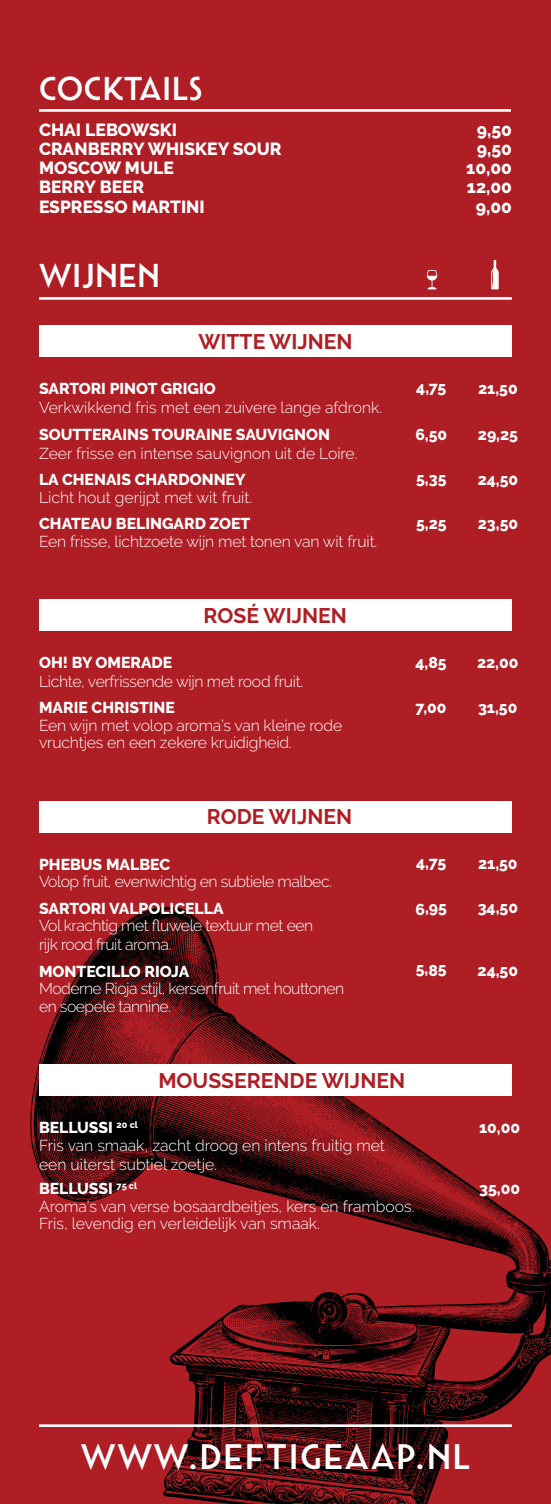
<style>
.page{position:relative;width:551px;height:1504px;background:#fff}
.page>*{position:absolute;margin:0;border:0;box-sizing:border-box;transform-origin:0 0}
.t1{font:500 35.35px "Town 50 Chic";letter-spacing:.05em;color:#fff}
.t2{font:500 33.07px "Town 50 Chic";letter-spacing:.02em;color:#fff}
.t3{font:700 21px "Raleway";color:#b01e25}
.t4{font:800 17.5px "Raleway";color:#fff}
.t5{font:300 15.75px "Raleway";letter-spacing:-.01em;color:#fff}
.t6{font:800 15.75px "Raleway";color:#fff}
.t7{font:300 15.75px "Raleway";letter-spacing:-.03em;color:#fff}
</style>
<div class="page">
<div style="left:0;top:0;width:551px;height:1503px;background:#b01e25"></div>
<svg style="left:30px;top:906px;width:521px;height:597px"></svg>
<hr style="left:39px;top:1423px;width:473px;height:3px;background:#fff">
<svg style="left:427px;top:270px;width:10px;height:19px"></svg>
<svg style="left:491px;top:260px;width:7px;height:29px"></svg>
<hr style="left:39px;top:297px;width:473px;height:3px;background:#fff">
<div style="left:39px;top:325px;width:473px;height:32px;background:#fff"></div>
<div style="left:39px;top:599px;width:473px;height:31px;background:#fff"></div>
<div style="left:39px;top:801px;width:473px;height:31px;background:#fff"></div>
<div style="left:39px;top:1064px;width:473px;height:31px;background:#fff"></div>
<hr style="left:39px;top:109px;width:472px;height:3px;background:#fff">
<p class="t2" style="left:39px;top:70px;width:165px">COCKTAILS</p>
<p class="t4" style="left:39px;top:119px;width:139px">CHAI LEBOWSKI</p>
<p class="t4" style="left:476px;top:119px;width:37px">9,50</p>
<p class="t4" style="left:39px;top:139px;width:244px">CRANBERRY WHISKEY SOUR</p>
<p class="t4" style="left:476px;top:139px;width:37px">9,50</p>
<p class="t4" style="left:39px;top:158px;width:136px">MOSCOW MULE</p>
<p class="t4" style="left:466px;top:158px;width:47px">10,00</p>
<p class="t4" style="left:39px;top:177px;width:107px">BERRY BEER</p>
<p class="t4" style="left:467px;top:177px;width:46px">12,00</p>
<p class="t4" style="left:39px;top:196px;width:167px">ESPRESSO MARTINI</p>
<p class="t4" style="left:476px;top:196px;width:38px">9,00</p>
<p class="t2" style="left:39px;top:256px;width:122px">WIJNEN</p>
<p class="t3" style="left:198px;top:330px;width:156px">WITTE WIJNEN</p>
<p class="t6" style="left:39px;top:379px;width:178px">SARTORI PINOT GRIGIO</p>
<p class="t5" style="left:39px;top:398px;width:344px">Verkwikkend fris met een zuivere lange afdronk.</p>
<p class="t6" style="left:39px;top:425px;width:292px">SOUTTERAINS TOURAINE SAUVIGNON</p>
<p class="t5" style="left:39px;top:444px;width:320px">Zeer frisse en intense sauvignon uit de Loire.</p>
<p class="t6" style="left:39px;top:470px;width:208px">LA CHENAIS CHARDONNEY</p>
<p class="t5" style="left:39px;top:488px;width:215px">Licht hout gerijpt met wit fruit.</p>
<p class="t6" style="left:39px;top:514px;width:213px">CHATEAU BELINGARD ZOET</p>
<p class="t5" style="left:39px;top:531px;width:340px">Een frisse, lichtzoete wijn met tonen van wit fruit.</p>
<p class="t3" style="left:203px;top:603px;width:145px">ROSÉ WIJNEN</p>
<p class="t6" style="left:39px;top:653px;width:135px">OH! BY OMERADE</p>
<p class="t5" style="left:39px;top:672px;width:266px">Lichte, verfrissende wijn met rood fruit.</p>
<p class="t6" style="left:39px;top:699px;width:137px">MARIE CHRISTINE</p>
<p class="t5" style="left:39px;top:716px;width:304px">Een wijn met volop aroma’s van kleine rode</p>
<p class="t5" style="left:39px;top:733px;width:254px">vruchtjes en een zekere kruidigheid.</p>
<p class="t3" style="left:207px;top:804px;width:147px">RODE WIJNEN</p>
<p class="t6" style="left:39px;top:855px;width:133px">PHEBUS MALBEC</p>
<p class="t7" style="left:39px;top:872px;width:294px">Volop fruit, evenwichtig en subtiele malbec.</p>
<p class="t6" style="left:39px;top:899px;width:186px">SARTORI VALPOLICELLA</p>
<p class="t7" style="left:39px;top:916px;width:275px">Vol krachtig met fluwele textuur met een</p>
<p class="t7" style="left:39px;top:935px;width:134px">rijk rood fruit aroma.</p>
<p class="t6" style="left:39px;top:962px;width:152px">MONTECILLO RIOJA</p>
<p class="t7" style="left:39px;top:979px;width:306px">Moderne Rioja stijl, kersenfruit met houttonen</p>
<p class="t7" style="left:39px;top:996px;width:133px">en soepele tannine.</p>
<p class="t6" style="left:416px;top:378px;width:32px">4,75</p>
<p class="t6" style="left:415px;top:425px;width:33px">6,50</p>
<p class="t6" style="left:416px;top:469px;width:32px">5,35</p>
<p class="t6" style="left:416px;top:514px;width:32px">5,25</p>
<p class="t6" style="left:415px;top:653px;width:33px">4,85</p>
<p class="t6" style="left:415px;top:699px;width:33px">7,00</p>
<p class="t6" style="left:416px;top:853px;width:32px">4,75</p>
<p class="t6" style="left:415px;top:898px;width:33px">6,95</p>
<p class="t6" style="left:415px;top:959px;width:32px">5,85</p>
<p class="t3" style="left:158px;top:1068px;width:248px">MOUSSERENDE WIJNEN</p>
<p class="t6" style="left:39px;top:1118px;width:100px">BELLUSSI <sup>20</sup> <sup>cl</sup></p>
<p class="t5" style="left:39px;top:1135px;width:347px">Fris van smaak, zacht droog en intens fruitig met</p>
<p class="t5" style="left:39px;top:1154px;width:179px">een uiterst subtiel zoetje.</p>
<p class="t6" style="left:39px;top:1179px;width:100px">BELLUSSI <sup>75</sup> <sup>cl</sup></p>
<p class="t5" style="left:39px;top:1196px;width:377px">Aroma’s van verse bosaardbeitjes, kers en framboos.</p>
<p class="t5" style="left:39px;top:1214px;width:282px">Fris, levendig en verleidelijk van smaak.</p>
<p class="t6" style="left:478px;top:380px;width:41px">21,50</p>
<p class="t6" style="left:478px;top:425px;width:42px">29,25</p>
<p class="t6" style="left:477px;top:471px;width:42px">24,50</p>
<p class="t6" style="left:477px;top:514px;width:42px">23,50</p>
<p class="t6" style="left:477px;top:653px;width:43px">22,00</p>
<p class="t6" style="left:478px;top:699px;width:41px">31,50</p>
<p class="t6" style="left:478px;top:854px;width:41px">21,50</p>
<p class="t6" style="left:477px;top:898px;width:42px">34,50</p>
<p class="t6" style="left:477px;top:961px;width:42px">24,50</p>
<p class="t6" style="left:479px;top:1118px;width:42px">10,00</p>
<p class="t6" style="left:479px;top:1179px;width:42px">35,00</p>
<p class="t1" style="left:81px;top:1436px;width:391px">WWW.DEFTIGEAAP.NL</p>
</div>
